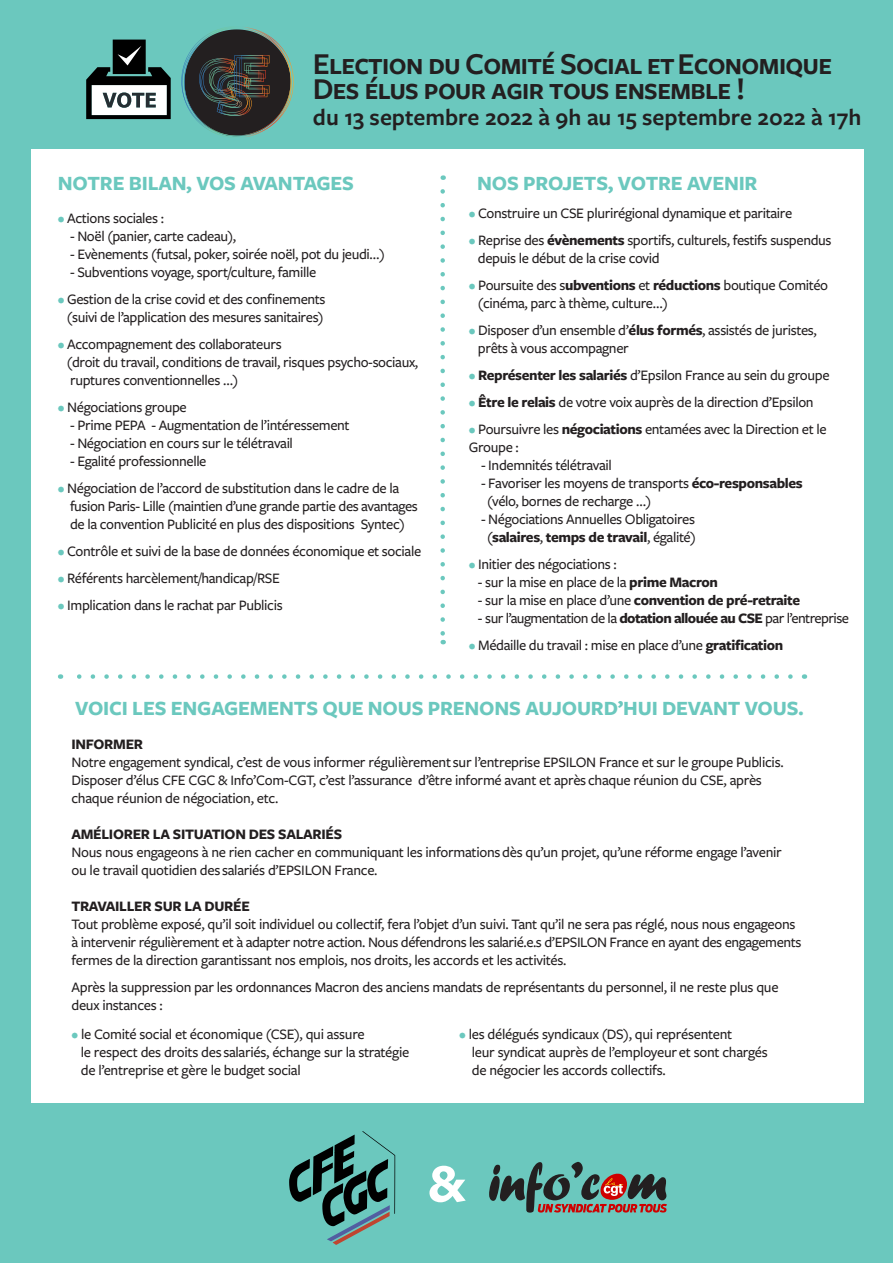
<style>
.page{position:relative;width:893px;height:1263px;background:#6bc8be}
.page>*{position:absolute;margin:0;border:0;box-sizing:border-box;transform-origin:0 0}
.t1{font:700 56.1px "Freight Sans Pro";color:#fff}
.t2{font:600 31.5px "Freight Sans Pro";letter-spacing:-.04em;color:#231f20}
.t3{font:600 24px "Freight Sans Pro";color:#231f20}
.t4{font:700 21px "Freight Sans Pro";letter-spacing:-.01em;color:#6bc8be}
.t5{font:500 15px/18px "Freight Sans Pro";letter-spacing:-.025em;color:#231f20}
.t6{font:700 15px "Freight Sans Pro";letter-spacing:-.02em;color:#231f20}
.s1{color:#6bc8be}
.s2{font-weight:700}
.s3{font-weight:500}
</style>
<div class="page">
<div style="left:31px;top:150px;width:832px;height:953px;background:#fff"></div>
<svg style="left:181px;top:27px;width:113px;height:110px"></svg>
<svg style="left:86px;top:40px;width:85px;height:79px"></svg>
<svg style="left:77px;top:674px;width:713px;height:5px"></svg>
<svg style="left:440px;top:191px;width:5px;height:453px"></svg>
<svg style="left:489px;top:1162px;width:178px;height:51px"></svg>
<svg style="left:289px;top:1131px;width:106px;height:114px"></svg>
<p class="t2" style="left:313px;top:42px;width:521px">Election du Comité Social et Economique</p>
<p class="t2" style="left:313px;top:68px;width:434px">Des élus pour agir tous ensemble !</p>
<p class="t3" style="left:313px;top:101px;width:550px">du 13 septembre 2022 à 9h au 15 septembre 2022 à 17h</p>
<p class="t4" style="left:58px;top:169px;width:298px">NOTRE BILAN, VOS AVANTAGES</p>
<p class="t5" style="left:58px;top:208px;width:108px"><span class="s1">•</span> Actions sociales :</p>
<p class="t5" style="left:70px;top:226px;width:168px">- Noël (panier, carte cadeau),</p>
<p class="t5" style="left:70px;top:244px;width:316px">- Evènements (futsal, poker, soirée noël, pot du jeudi…)</p>
<p class="t5" style="left:70px;top:262px;width:248px">- Subventions voyage, sport/culture, famille</p>
<p class="t5" style="left:58px;top:289px;width:269px"><span class="s1">•</span> Gestion de la crise covid et des confinements</p>
<p class="t5" style="left:67px;top:307px;width:258px">(suivi de l’application des mesures sanitaires)</p>
<p class="t5" style="left:58px;top:334px;width:225px"><span class="s1">•</span> Accompagnement des collaborateurs</p>
<p class="t5" style="left:67px;top:352px;width:353px">(droit du travail, conditions de travail, risques psycho-sociaux,</p>
<p class="t5" style="left:70px;top:370px;width:170px">ruptures conventionnelles …)</p>
<p class="t5" style="left:58px;top:397px;width:130px"><span class="s1">•</span> Négociations groupe</p>
<p class="t5" style="left:70px;top:415px;width:281px">- Prime PEPA - Augmentation de l’intéressement</p>
<p class="t5" style="left:70px;top:433px;width:224px">- Négociation en cours sur le télétravail</p>
<p class="t5" style="left:70px;top:451px;width:138px">- Egalité professionnelle</p>
<p class="t5" style="left:58px;top:478px;width:343px"><span class="s1">•</span> Négociation de l’accord de substitution dans le cadre de la</p>
<p class="t5" style="left:70px;top:496px;width:349px">fusion Paris- Lille (maintien d’une grande partie des avantages</p>
<p class="t5" style="left:70px;top:514px;width:336px">de la convention Publicité en plus des dispositions Syntec)</p>
<p class="t5" style="left:58px;top:541px;width:365px"><span class="s1">•</span> Contrôle et suivi de la base de données économique et sociale</p>
<p class="t5" style="left:58px;top:568px;width:224px"><span class="s1">•</span> Référents harcèlement/handicap/RSE</p>
<p class="t5" style="left:58px;top:595px;width:226px"><span class="s1">•</span> Implication dans le rachat par Publicis</p>
<p class="t4" style="left:477px;top:169px;width:282px">NOS PROJETS, VOTRE AVENIR</p>
<p class="t5" style="left:469px;top:204px;width:325px"><span class="s1">•</span> Construire un CSE plurirégional dynamique et paritaire</p>
<p class="t5" style="left:469px;top:231px;width:364px"><span class="s1">•</span> Reprise des <span class="s2">évènements</span> sportifs, culturels, festifs suspendus</p>
<p class="t5" style="left:478px;top:249px;width:183px">depuis le début de la crise covid</p>
<p class="t5" style="left:469px;top:276px;width:361px"><span class="s1">•</span> Poursuite des s<span class="s2">ubventions</span> et <span class="s2">réductions</span> boutique Comitéo</p>
<p class="t5" style="left:478px;top:294px;width:191px">(cinéma, parc à thème, culture…)</p>
<p class="t5" style="left:469px;top:321px;width:349px"><span class="s1">•</span> Disposer d’un ensemble d’<span class="s2">élus formés</span>, assistés de juristes,</p>
<p class="t5" style="left:478px;top:339px;width:152px">prêts à vous accompagner</p>
<p class="t5" style="left:469px;top:366px;width:362px"><span class="s1">•</span> <span class="s2">Représenter les salariés</span> d’Epsilon France au sein du groupe</p>
<p class="t5" style="left:469px;top:393px;width:346px"><span class="s1">•</span> <span class="s2">Être le relais</span> de votre voix auprès de la direction d’Epsilon</p>
<p class="t5" style="left:469px;top:420px;width:359px"><span class="s1">•</span> Poursuivre les <span class="s2">négociations</span> entamées avec la Direction et le<br>Groupe :</p>
<p class="t5" style="left:481px;top:456px;width:132px">- Indemnités télétravail</p>
<p class="t5" style="left:487px;top:474px;width:317px;text-indent:-6px">- Favoriser les moyens de transports <span class="s2">éco-responsables </span>(vélo, bornes de recharge …)</p>
<p class="t5" style="left:481px;top:510px;width:216px">- Négociations Annuelles Obligatoires</p>
<p class="t6" style="left:487px;top:527px;width:210px"><span class="s3">(</span>salaires<span class="s3">,</span> temps de travail<span class="s3">, égalité)</span></p>
<p class="t5" style="left:469px;top:555px;width:149px"><span class="s1">•</span> Initier des négociations :</p>
<p class="t5" style="left:478px;top:573px;width:242px">- sur la mise en place de la <span class="s2">prime Macron</span></p>
<p class="t6" style="left:478px;top:590px;width:324px"><span class="s3">- sur la mise en place d’une</span> convention de pré-retraite</p>
<p class="t5" style="left:478px;top:609px;width:373px">- sur l’augmentation de la <span class="s2">dotation allouée au CSE</span> par l’entreprise</p>
<p class="t5" style="left:469px;top:636px;width:316px"><span class="s1">•</span> Médaille du travail : mise en place d’une <span class="s2">gratification</span></p>
<p class="t4" style="left:75px;top:693px;width:730px">VOICI LES ENGAGEMENTS QUE NOUS PRENONS AUJOURD’HUI DEVANT VOUS.</p>
<p class="t6" style="left:71px;top:734px;width:73px">INFORMER</p>
<p class="t5" style="left:71px;top:753px;width:714px">Notre engagement syndical, c’est de vous informer régulièrement sur l’entreprise EPSILON France et sur le groupe Publicis.</p>
<p class="t5" style="left:71px;top:771px;width:692px">Disposer d’élus CFE CGC &amp; Info’Com-CGT, c’est l’assurance d’être informé avant et après chaque réunion du CSE, après chaque réunion de négociation, etc.</p>
<p class="t6" style="left:71px;top:824px;width:272px">AMÉLIORER LA SITUATION DES SALARIÉS</p>
<p class="t5" style="left:71px;top:843px;width:712px">Nous nous engageons à ne rien cacher en communiquant les informations dès qu’un projet, qu’une réforme engage l’avenir</p>
<p class="t5" style="left:71px;top:861px;width:308px">ou le travail quotidien des salariés d’EPSILON France.</p>
<p class="t6" style="left:71px;top:896px;width:180px">TRAVAILLER SUR LA DURÉE</p>
<p class="t5" style="left:71px;top:915px;width:726px">Tout problème exposé, qu’il soit individuel ou collectif, fera l’objet d’un suivi. Tant qu’il ne sera pas réglé, nous nous engageons</p>
<p class="t5" style="left:71px;top:933px;width:731px">à intervenir régulièrement et à adapter notre action. Nous défendrons les salarié.e.s d’EPSILON France en ayant des engagements fermes de la direction garantissant nos emplois, nos droits, les accords et les activités.</p>
<p class="t5" style="left:71px;top:978px;width:709px">Après la suppression par les ordonnances Macron des anciens mandats de représentants du personnel, il ne reste plus que deux instances :</p>
<p class="t5" style="left:71px;top:1025px;width:295px"><span class="s1">•</span> le Comité social et économique (CSE), qui assure</p>
<p class="t5" style="left:81px;top:1043px;width:330px">le respect des droits des salariés, échange sur la stratégie de l’entreprise et gère le budget social</p>
<p class="t5" style="left:459px;top:1025px;width:274px"><span class="s1">•</span> les délégués syndicaux (DS), qui représentent</p>
<p class="t5" style="left:472px;top:1043px;width:298px">leur syndicat auprès de l’employeur et sont chargés</p>
<p class="t5" style="left:472px;top:1061px;width:195px">de négocier les accords collectifs.</p>
<p class="t1" style="left:428px;top:1144px;width:38px">&amp;</p>
</div>
